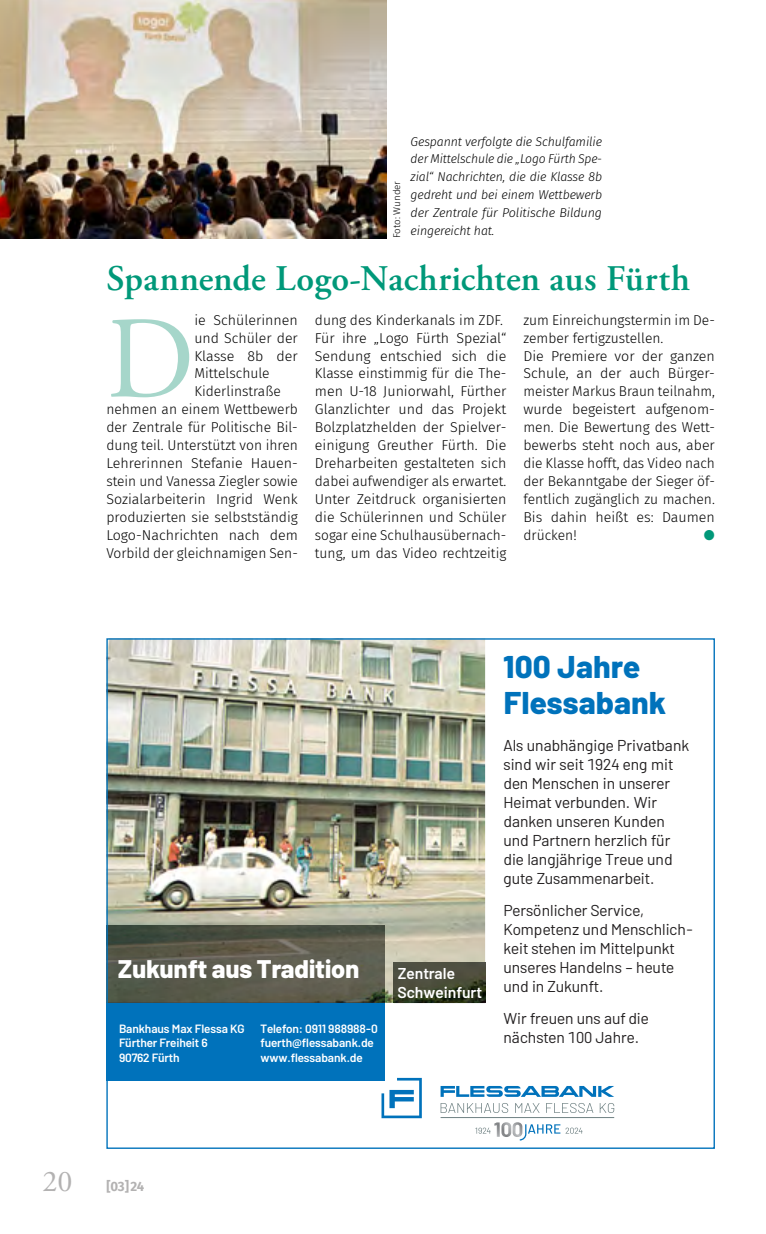
<style>
.page{position:relative;width:766px;height:1234px;background:#fff}
.page>*{position:absolute;margin:0;border:0;box-sizing:border-box;transform-origin:0 0}
.Fließtext_Fira_leich{font:116.25px "Adobe Garamond Pro";color:#a6d6ca}
.Headline_45pt_Adobe{font:600 36px "Adobe Garamond Pro";letter-spacing:.005em;color:#009879}
.Artefakt{font:800 31.5px/36px "Barlow";color:#0072bb}
.t1{font:30px "Adobe Garamond Pro";color:#b3b2b2}
.Artefakt-2{font:800 25.5px "Barlow";letter-spacing:-.01em;color:#fff}
.Artefakt-3{font:15.75px/18.9px "Barlow";color:#221f20}
.Artefakt-4{font:600 15.75px/18.9px "Barlow";color:#fff}
.Fließtext_Fira_leich-2{font:300 14.25px/17.9px "Fira Sans";color:#000;text-align:justify}
.Fließtext_Fira_leich-3{font:300 14.25px "Fira Sans";color:#000;scale:.96 1}
.Fließtext_Fira_leich-4{font:14.25px "Zapf Dingbats ITC";color:#009879}
.t2{font:700 13.5px "Fira Sans";color:#b3b2b2}
.t3{font:italic 300 12.75px/17.9px "Fira Sans";letter-spacing:-.01em;color:#000;text-align:justify}
.Artefakt-5{font:600 12px/14.4px "Barlow";letter-spacing:-.01em;color:#fff}
.Fotohinweis{font:300 9.75px "Fira Sans";color:#000}
</style>
<div class="page">
<img style="left:0;top:0;width:386px;height:238px">
<img style="left:108px;top:640px;width:377px;height:362px">
<div style="left:106px;top:1002px;width:278px;height:78px;background:#0072bb"></div>
<svg style="left:440px;top:1103px;width:68px;height:9px"></svg>
<svg style="left:515px;top:1103px;width:24px;height:9px"></svg>
<svg style="left:546px;top:1103px;width:47px;height:9px"></svg>
<svg style="left:599px;top:1103px;width:15px;height:9px"></svg>
<svg style="left:440px;top:1086px;width:174px;height:10px"></svg>
<svg style="left:381px;top:1077px;width:40px;height:40px"></svg>
<hr style="left:440px;top:1116px;width:174px;height:1px;background:#6f8183">
<svg style="left:475px;top:1122px;width:107px;height:18px"></svg>
<img style="left:108px;top:924px;width:276px;height:78px">
<img style="left:394px;top:962px;width:91px;height:40px">
<p class="Fotohinweis" style="left:389px;top:238px;width:59px;rotate:-90deg">Foto: Wunder</p>
<p class="t3" style="left:410px;top:132px;width:193px">Gespannt verfolgte die Schulfamilie der Mittelschule die „Logo Fürth Spe&shy;zial“ Nachrichten, die die Klasse 8b gedreht und bei einem Wettbewerb der Zentrale für Politische Bildung eingereicht hat.</p>
<p class="Headline_45pt_Adobe" style="left:106px;top:258px;width:585px">Spannende Logo-Nachrichten aus Fürth</p>
<p class="Fließtext_Fira_leich" style="left:106px;top:290px;width:89px">D</p>
<p class="Fließtext_Fira_leich-2" style="left:194px;top:311px;width:105px">ie Schülerinnen</p>
<p class="Fließtext_Fira_leich-2" style="left:315px;top:311px;width:189px">dung des Kinderkanals im ZDF.</p>
<p class="Fließtext_Fira_leich-2" style="left:315px;top:328px;width:193px">Für ihre „Logo Fürth Spezial“ Sendung entschied sich die Klasse einstimmig für die The&shy;men U-18 Juniorwahl, Fürther Glanzlichter und das Projekt Bolzplatzhelden der Spielver&shy;einigung Greuther Fürth. Die Dreharbeiten gestalteten sich dabei aufwendiger als erwartet.<br>Unter Zeitdruck organisierten die Schülerinnen und Schüler sogar eine Schulhausübernach&shy;tung, um das Video rechtzeitig</p>
<p class="Fließtext_Fira_leich-2" style="left:523px;top:311px;width:193px">zum Einreichungstermin im De&shy;zember fertigzustellen.</p>
<p class="Fließtext_Fira_leich-2" style="left:523px;top:346px;width:193px">Die Premiere vor der ganzen Schule, an der auch Bürger&shy;meister Markus Braun teilnahm, wurde begeistert aufgenom&shy;men. Die Bewertung des Wett&shy;bewerbs steht noch aus, aber die Klasse hofft, das Video nach der Bekanntgabe der Sieger öf&shy;fentlich zugänglich zu machen.<br>Bis dahin heißt es: Daumen drücken!</p>
<p class="Fließtext_Fira_leich-2" style="left:194px;top:328px;width:105px">und Schüler der</p>
<p class="Fließtext_Fira_leich-2" style="left:194px;top:346px;width:105px">Klasse 8b der</p>
<p class="Fließtext_Fira_leich-2" style="left:194px;top:364px;width:77px">Mittelschule</p>
<p class="Fließtext_Fira_leich-2" style="left:194px;top:382px;width:88px">Kiderlinstraße</p>
<p class="Fließtext_Fira_leich-2" style="left:106px;top:400px;width:193px">nehmen an einem Wettbewerb</p>
<p class="Fließtext_Fira_leich-2" style="left:106px;top:418px;width:193px">der Zentrale für Politische Bil-</p>
<p class="Fließtext_Fira_leich-2" style="left:106px;top:436px;width:193px">dung teil. Unterstützt von ihren</p>
<p class="Fließtext_Fira_leich-2" style="left:106px;top:454px;width:193px">Lehrerinnen Stefanie Hauen-</p>
<p class="Fließtext_Fira_leich-3" style="left:106px;top:471px;width:201px">stein und Vanessa Ziegler sowie</p>
<p class="Fließtext_Fira_leich-2" style="left:106px;top:490px;width:193px">Sozialarbeiterin Ingrid Wenk</p>
<p class="Fließtext_Fira_leich-2" style="left:106px;top:507px;width:193px">produzierten sie selbstständig</p>
<p class="Fließtext_Fira_leich-2" style="left:106px;top:525px;width:193px">Logo-Nachrichten nach dem</p>
<p class="Fließtext_Fira_leich-2" style="left:106px;top:543px;width:193px">Vorbild der gleichnamigen Sen-</p>
<p class="Fließtext_Fira_leich-4" style="left:703px;top:528px;width:12px">●</p>
<p class="Artefakt-2" style="left:118px;top:949px;width:243px">Zukunft aus Tradition</p>
<p class="Artefakt-4" style="left:398px;top:962px;width:86px">Zentrale<br>Schweinfurt</p>
<p class="Artefakt-5" style="left:119px;top:1020px;width:127px">Bankhaus Max Flessa KG<br>Fürther Freiheit 6<br>90762 Fürth</p>
<p class="Artefakt-5" style="left:260px;top:1020px;width:119px">Telefon: 0911 988988-0 fuerth@flessabank.de www.flessabank.de</p>
<p class="Artefakt" style="left:503px;top:646px;width:164px">100 Jahre<br>Flessabank</p>
<p class="Artefakt-3" style="left:503px;top:734px;width:187px">Als unabhängige Privatbank sind wir seit 1924 eng mit den Menschen in unserer<br>Heimat verbunden. Wir danken unseren Kunden und Partnern herzlich für die langjährige Treue und gute Zusammenarbeit.</p>
<p class="Artefakt-3" style="left:503px;top:899px;width:191px">Persönlicher Service,<br>Kompetenz und Menschlich&shy;keit stehen im Mittelpunkt unseres Handelns – heute und in Zukunft.</p>
<p class="Artefakt-3" style="left:503px;top:1007px;width:147px">Wir freuen uns auf die nächsten 100 Jahre.</p>
<h3 class="t1" style="left:43px;top:1163px;width:31px">20</h3>
<p class="t2" style="left:106px;top:1174px;width:39px">[03]24</p>
</div>
